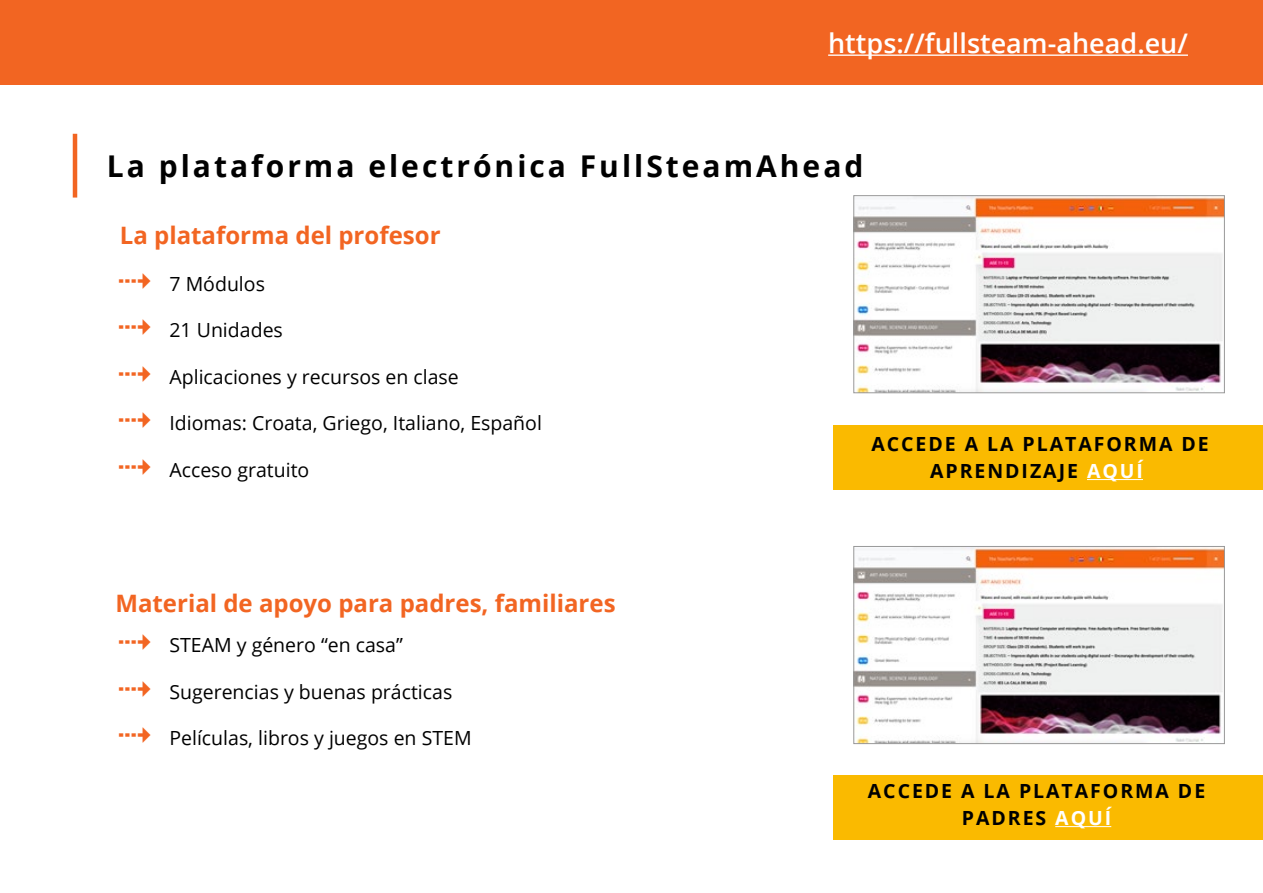
<style>
.page{position:relative;width:1263px;height:893px;background:#fff}
.page>*{position:absolute;margin:0;border:0;box-sizing:border-box;transform-origin:0 0}
.t1{font:700 30px "Open Sans";letter-spacing:.1em;color:#000}
.t2{font:600 27px "Open Sans";color:#fff}
.t3{font:700 24px "Open Sans";color:#f26522}
.t4{font:19.5px "Open Sans";color:#000}
.t5{font:700 19.5px/27px "Open Sans";letter-spacing:.1em;color:#000;text-align:center}
.s1{color:#f26522}
.s2{color:#fff}
</style>
<div class="page">
<div style="left:0;top:0;width:1263px;height:85px;background:#f26522"></div>
<hr style="left:73px;top:134px;width:4px;height:64px;background:#f26522">
<div style="left:834px;top:425px;width:429px;height:64px;background:#faba00"></div>
<hr style="left:1087px;top:479px;width:56px;height:1px;background:#fff">
<div style="left:834px;top:776px;width:429px;height:64px;background:#faba00"></div>
<hr style="left:1055px;top:826px;width:56px;height:1px;background:#fff">
<img style="left:855px;top:548px;width:367px;height:194px">
<div style="left:853px;top:546px;width:371px;height:198px;border:1px solid #999"></div>
<img style="left:855px;top:197px;width:367px;height:194px">
<div style="left:853px;top:195px;width:371px;height:198px;border:1px solid #999"></div>
<hr style="left:828px;top:54px;width:360px;height:2px;background:#fff">
<h2 class="t2" style="left:828px;top:25px;width:361px">https://fullsteam-ahead.eu/</h2>
<h1 class="t1" style="left:107px;top:145px;width:758px">La plataforma electrónica FullSteamAhead</h1>
<p class="t3" style="left:120px;top:219px;width:322px">La plataforma del profesor</p>
<p class="t4" style="left:115px;top:270px;width:151px"><span class="s1">✔</span> 7 Módulos</p>
<p class="t4" style="left:115px;top:317px;width:169px"><span class="s1">✔</span> 21 Unidades</p>
<p class="t4" style="left:115px;top:363px;width:345px"><span class="s1">✔</span> Aplicaciones y recursos en clase</p>
<p class="t4" style="left:115px;top:410px;width:428px"><span class="s1">✔</span> Idiomas: Croata, Griego, Italiano, Español</p>
<p class="t4" style="left:115px;top:456px;width:195px"><span class="s1">✔</span> Acceso gratuito</p>
<p class="t5" style="left:871px;top:430px;width:339px">ACCEDE A LA PLATAFORMA DE<br>APRENDIZAJE <span class="s2">AQUÍ</span></p>
<p class="t3" style="left:115px;top:586px;width:502px">Material de apoyo para padres, familiares</p>
<p class="t4" style="left:115px;top:632px;width:289px"><span class="s1">✔</span> STEAM y género “en casa”</p>
<p class="t4" style="left:115px;top:678px;width:338px"><span class="s1">✔</span> Sugerencias y buenas prácticas</p>
<p class="t4" style="left:115px;top:725px;width:358px"><span class="s1">✔</span> Películas, libros y juegos en STEM</p>
<p class="t5" style="left:868px;top:777px;width:339px">ACCEDE A LA PLATAFORMA DE<br>PADRES <span class="s2">AQUÍ</span></p>
</div>
